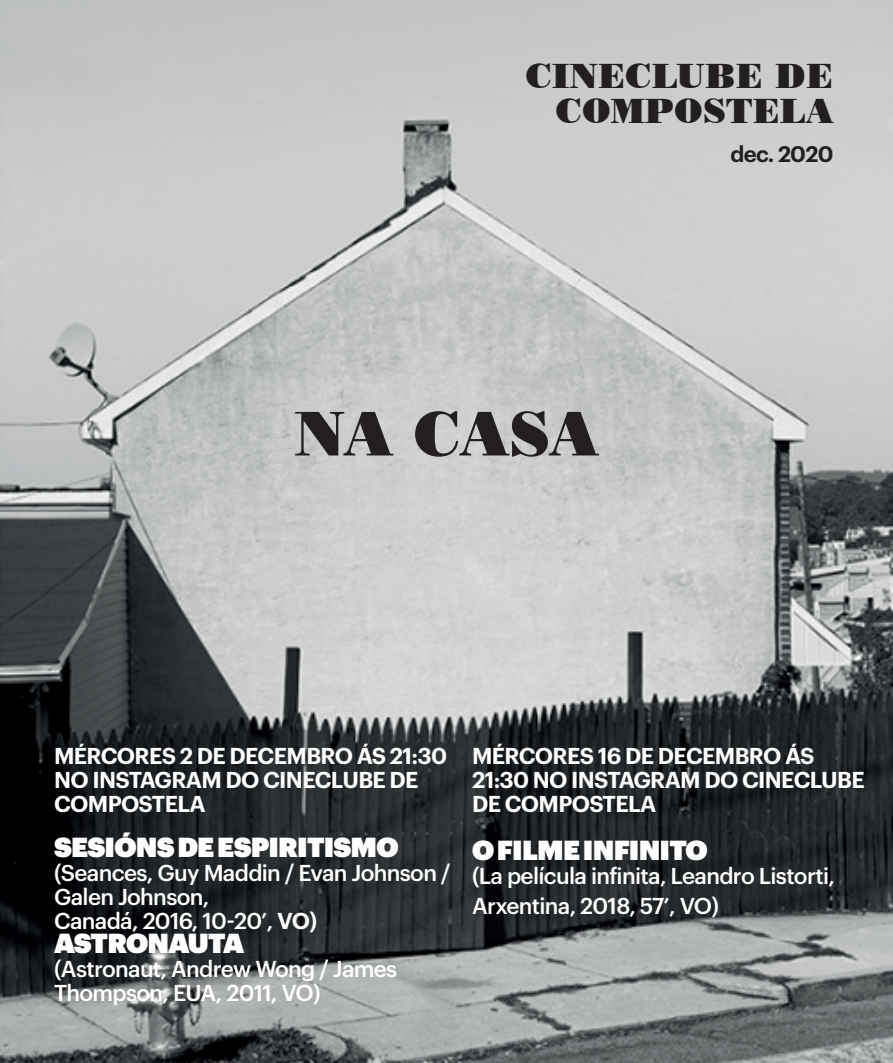
<style>
.page{position:relative;width:893px;height:1063px;background:#fff}
.page>*{position:absolute;margin:0;border:0;box-sizing:border-box;transform-origin:0 0}
.t1{font:62.7px "Poster Bodoni BT";color:#231f20}
.t2{font:35.1px/35.1px "Poster Bodoni BT";color:#231f20;text-align:right}
.t3{font:27px "Graphik Super";letter-spacing:-.03em;color:#fff}
.t4{font:500 22.5px/24px "Graphik";letter-spacing:-.03em;color:#fff}
.t5{font:600 22.5px/24px "Graphik";letter-spacing:-.03em;color:#fff}
.t6{font:600 22.05px "Graphik";letter-spacing:-.03em;color:#231f20}
.s1{font-weight:600}
</style>
<div class="page">
<img style="left:0;top:0;width:893px;height:1063px">
<h2 class="t2" style="left:525px;top:58px;width:309px">CINECLUBE DE<br>COMPOSTELA</h2>
<h1 class="t1" style="left:295px;top:395px;width:305px">NA CASA</h1>
<p class="t6" style="left:730px;top:137px;width:104px">dec. 2020</p>
<p class="t5" style="left:54px;top:742px;width:395px">MÉRCORES 2 DE DECEMBRO ÁS 21:30<br>NO INSTAGRAM DO CINECLUBE DE<br>COMPOSTELA</p>
<p class="t3" style="left:54px;top:826px;width:346px">SESIÓNS DE ESPIRITISMO</p>
<p class="t4" style="left:54px;top:859px;width:398px">(Seances, Guy Maddin / Evan Johnson /<br>Galen Johnson,<br>Canadá, 2016, 10-20’, <span class="s1">VO)</span></p>
<p class="t3" style="left:54px;top:922px;width:192px">ASTRONAUTA</p>
<p class="t4" style="left:54px;top:955px;width:345px">(Astronaut, Andrew Wong / James<br>Thompson, EUA, 2011, VO)</p>
<p class="t5" style="left:472px;top:742px;width:394px">MÉRCORES 16 DE DECEMBRO ÁS<br>21:30 NO INSTAGRAM DO CINECLUBE<br>DE COMPOSTELA</p>
<p class="t3" style="left:472px;top:829px;width:237px">O FILME INFINITO</p>
<p class="t4" style="left:472px;top:859px;width:364px;line-height:30px">(La película infinita, Leandro Listorti,<br>Arxentina, 2018, 57’, VO)</p>
</div>
